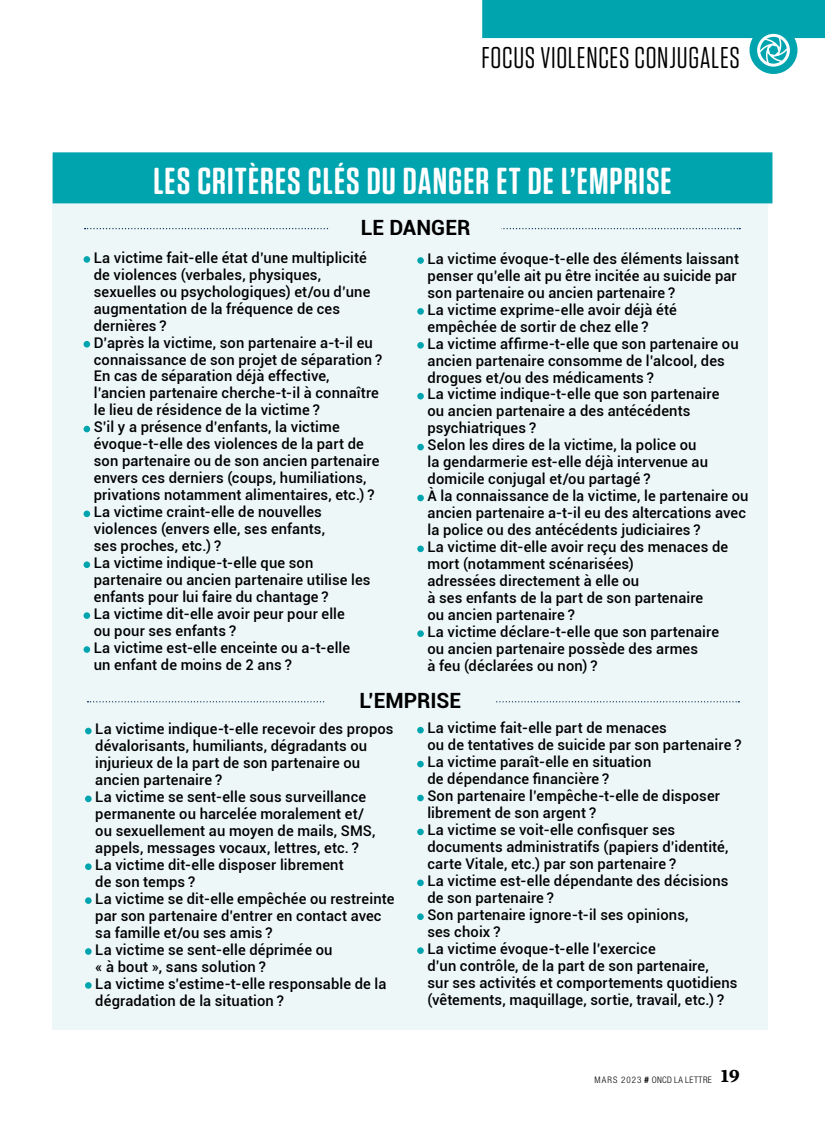
<style>
.page{position:relative;width:825px;height:1136px;background:#fff}
.page>*{position:absolute;margin:0;border:0;box-sizing:border-box;transform-origin:0 0}
.t1{font:600 37.5px "Tungsten Rounded";letter-spacing:.025em;color:#fff}
.t2{font:30px "Tungsten Rounded";letter-spacing:.025em;color:#000}
.t3{font:700 21px "Roboto";color:#000}
.t4{font:500 14.7px/17px "Roboto";letter-spacing:.01em;color:#000}
.t5{font:300 condensed 9px "Helvetica Neue LT Std";letter-spacing:.07em;color:#000}
.s1{font-family:"Helvetica Neue";font-weight:700;font-style:italic;font-stretch:normal}
</style>
<div class="page">
<div style="left:482px;top:0;width:343px;height:38px;background:#00a4af"></div>
<div style="left:749px;top:26px;width:48px;height:48px;background:#00a4af;border-radius:50%"></div>
<div style="left:757px;top:34px;width:33px;height:33px;border:3px solid #fff;border-radius:50%"></div>
<svg style="left:757px;top:35px;width:32px;height:30px"></svg>
<div style="left:53px;top:156px;width:715px;height:873px;background:#edf7f8"></div>
<div style="left:53px;top:152px;width:719px;height:51px;background:#00a4af"></div>
<div style="left:84px;top:256px;width:6px;height:7px;background:#00a4af;border-radius:50%"></div>
<svg style="left:84px;top:341px;width:6px;height:6px"></svg>
<div style="left:84px;top:425px;width:6px;height:7px;background:#00a4af;border-radius:50%"></div>
<div style="left:84px;top:510px;width:6px;height:7px;background:#00a4af;border-radius:50%"></div>
<div style="left:84px;top:561px;width:6px;height:7px;background:#00a4af;border-radius:50%"></div>
<div style="left:84px;top:612px;width:6px;height:7px;background:#00a4af;border-radius:50%"></div>
<svg style="left:84px;top:646px;width:6px;height:6px"></svg>
<div style="left:417px;top:257px;width:7px;height:7px;background:#00a4af;border-radius:50%"></div>
<div style="left:417px;top:308px;width:7px;height:6px;background:#00a4af;border-radius:50%"></div>
<div style="left:417px;top:342px;width:7px;height:6px;background:#00a4af;border-radius:50%"></div>
<div style="left:417px;top:393px;width:7px;height:6px;background:#00a4af;border-radius:50%"></div>
<div style="left:417px;top:444px;width:7px;height:6px;background:#00a4af;border-radius:50%"></div>
<div style="left:417px;top:494px;width:7px;height:7px;background:#00a4af;border-radius:50%"></div>
<div style="left:417px;top:545px;width:7px;height:7px;background:#00a4af;border-radius:50%"></div>
<div style="left:417px;top:630px;width:7px;height:7px;background:#00a4af;border-radius:50%"></div>
<div style="left:85px;top:727px;width:7px;height:7px;background:#00a4af;border-radius:50%"></div>
<div style="left:85px;top:795px;width:7px;height:7px;background:#00a4af;border-radius:50%"></div>
<div style="left:85px;top:863px;width:7px;height:6px;background:#00a4af;border-radius:50%"></div>
<div style="left:85px;top:897px;width:7px;height:6px;background:#00a4af;border-radius:50%"></div>
<div style="left:85px;top:948px;width:7px;height:6px;background:#00a4af;border-radius:50%"></div>
<div style="left:85px;top:982px;width:7px;height:6px;background:#00a4af;border-radius:50%"></div>
<svg style="left:417px;top:726px;width:7px;height:7px"></svg>
<div style="left:417px;top:760px;width:7px;height:7px;background:#00a4af;border-radius:50%"></div>
<div style="left:417px;top:794px;width:7px;height:7px;background:#00a4af;border-radius:50%"></div>
<div style="left:417px;top:828px;width:7px;height:7px;background:#00a4af;border-radius:50%"></div>
<div style="left:417px;top:879px;width:7px;height:7px;background:#00a4af;border-radius:50%"></div>
<div style="left:417px;top:913px;width:7px;height:6px;background:#00a4af;border-radius:50%"></div>
<div style="left:417px;top:947px;width:7px;height:6px;background:#00a4af;border-radius:50%"></div>
<div style="left:82px;top:225px;width:659px;height:5px;background:#000;opacity:.37"></div>
<div style="left:330px;top:219px;width:171px;height:22px;background:#edf7f8"></div>
<hr style="left:84px;top:698px;width:656px;height:4px;background:#000;opacity:.37">
<div style="left:325px;top:692px;width:170px;height:22px;background:#edf7f8"></div>
<h2 class="t2" style="left:481px;top:42px;width:260px">FOCUS VIOLENCES CONJUGALES</h2>
<h1 class="t1" style="left:153px;top:161px;width:520px">LES CRITÈRES CLÉS DU DANGER ET DE L’EMPRISE</h1>
<h3 class="t3" style="left:361px;top:212px;width:111px">LE DANGER</h3>
<p class="t4" style="left:94px;top:248px;width:290px">La victime fait-elle état d’une multiplicité de violences (verbales, physiques, sexuelles ou psychologiques) et/ou d’une augmentation de la fréquence de ces dernières ?<br>D’après la victime, son partenaire a-t-il eu connaissance de son projet de séparation ?<br>En cas de séparation déjà effective, l’ancien partenaire cherche-t-il à connaître le lieu de résidence de la victime ?<br>S’il y a présence d’enfants, la victime évoque-t-elle des violences de la part de son partenaire ou de son ancien partenaire envers ces derniers (coups, humiliations, privations notamment alimentaires, etc.) ?<br>La victime craint-elle de nouvelles violences (envers elle, ses enfants,<br>ses proches, etc.) ?<br>La victime indique-t-elle que son partenaire ou ancien partenaire utilise les enfants pour lui faire du chantage ?<br>La victime dit-elle avoir peur pour elle<br>ou pour ses enfants ?<br>La victime est-elle enceinte ou a-t-elle<br>un enfant de moins de 2 ans ?</p>
<p class="t4" style="left:427px;top:249px;width:322px">La victime évoque-t-elle des éléments laissant penser qu’elle ait pu être incitée au suicide par son partenaire ou ancien partenaire ?<br>La victime exprime-elle avoir déjà été empêchée de sortir de chez elle ?<br>La victime affirme-t-elle que son partenaire ou ancien partenaire consomme de l’alcool, des drogues et/ou des médicaments ?<br>La victime indique-t-elle que son partenaire<br>ou ancien partenaire a des antécédents psychiatriques ?<br>Selon les dires de la victime, la police ou<br>la gendarmerie est-elle déjà intervenue au domicile conjugal et/ou partagé ?<br>À la connaissance de la victime, le partenaire ou ancien partenaire a-t-il eu des altercations avec la police ou des antécédents judiciaires ?<br>La victime dit-elle avoir reçu des menaces de mort (notamment scénarisées)<br>adressées directement à elle ou<br>à ses enfants de la part de son partenaire<br>ou ancien partenaire ?<br>La victime déclare-t-elle que son partenaire<br>ou ancien partenaire possède des armes<br>à feu (déclarées ou non) ?</p>
<h3 class="t3" style="left:360px;top:685px;width:103px">L’EMPRISE</h3>
<p class="t4" style="left:95px;top:720px;width:301px">La victime indique-t-elle recevoir des propos dévalorisants, humiliants, dégradants ou injurieux de la part de son partenaire ou ancien partenaire ?<br>La victime se sent-elle sous surveillance permanente ou harcelée moralement et/<br>ou sexuellement au moyen de mails, SMS, appels, messages vocaux, lettres, etc. ?<br>La victime dit-elle disposer librement<br>de son temps ?<br>La victime se dit-elle empêchée ou restreinte par son partenaire d’entrer en contact avec sa famille et/ou ses amis ?<br>La victime se sent-elle déprimée ou<br>« à bout », sans solution ?<br>La victime s’estime-t-elle responsable de la dégradation de la situation ?</p>
<p class="t4" style="left:427px;top:719px;width:316px">La victime fait-elle part de menaces<br>ou de tentatives de suicide par son partenaire ?<br>La victime paraît-elle en situation<br>de dépendance financière ?<br>Son partenaire l’empêche-t-elle de disposer librement de son argent ?<br>La victime se voit-elle confisquer ses documents administratifs (papiers d’identité, carte Vitale, etc.) par son partenaire ?<br>La victime est-elle dépendante des décisions de son partenaire ?<br>Son partenaire ignore-t-il ses opinions,<br>ses choix ?<br>La victime évoque-t-elle l’exercice<br>d’un contrôle, de la part de son partenaire,<br>sur ses activités et comportements quotidiens (vêtements, maquillage, sortie, travail, etc.) ?</p>
<p class="t5" style="left:595px;top:1074px;width:147px">MARS 2023 <span class="s1">#</span> ONCD LA LETTRE <sup>19</sup></p>
</div>
